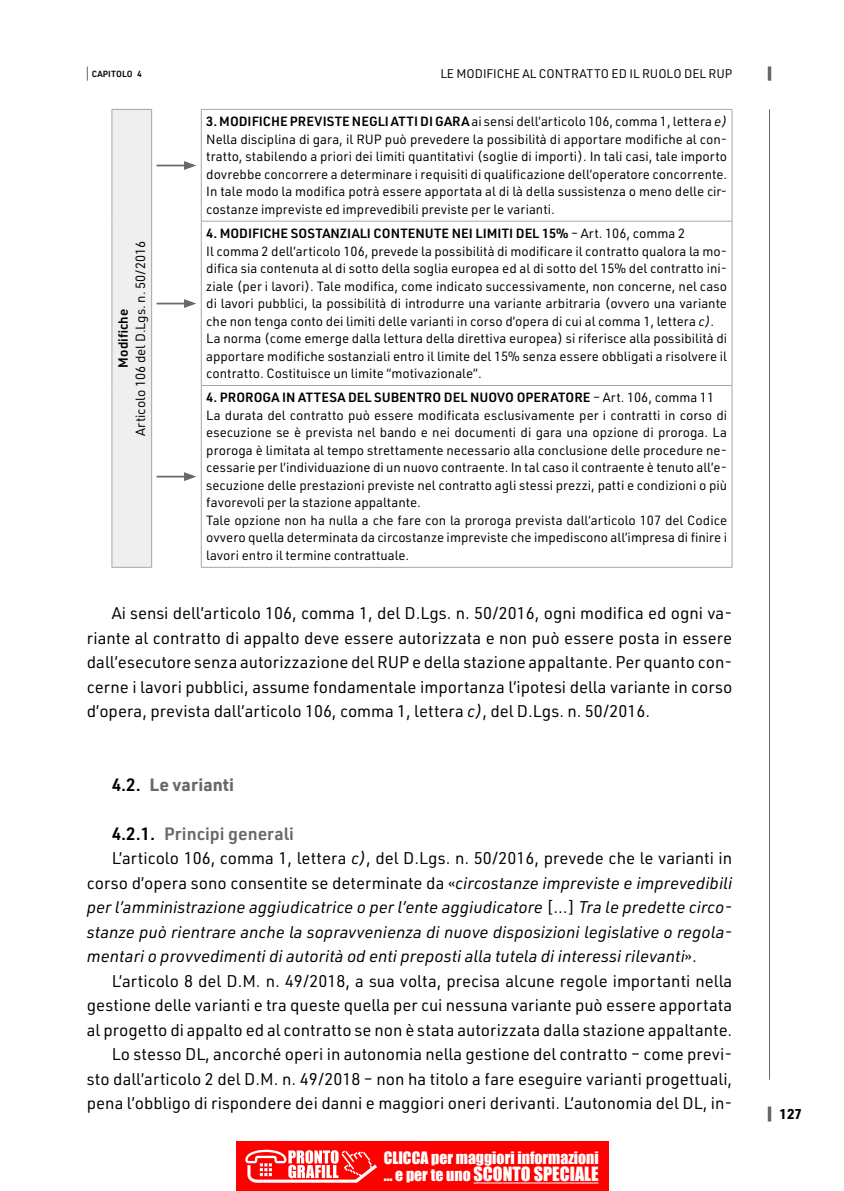
<style>
.page{position:relative;width:844px;height:1191px;background:#fff}
.page>*{position:absolute;margin:0;border:0;box-sizing:border-box;transform-origin:0 0}
.t1{font:18.03px "Impact";color:#fff}
.t2{font:600 17.5px "URWDIN";color:#686868}
.t3{font:700 17.5px "URWDIN";color:#686868}
.t4{font:16.62px/24.5px "URWDIN";color:#000;text-align:justify}
.t5{font:italic 16.62px/24.5px "URWDIN";color:#000;text-align:justify}
.t6{font:15.75px "Impact";color:#fff}
.t7{font:700 14px "URWDIN";color:#000}
.t8{font:13.12px/17.5px "URWDIN";color:#000}
.t9{font:600 13.12px "URWDIN";color:#000}
.t10{font:12.25px "URWDIN";color:#000}
.t11{font:600 8.75px "URWDIN";letter-spacing:.015em;color:#000}
.s1{font-weight:600}
.s2{font-style:italic}
.s3{font-weight:600;color:#000}
.s4{color:#000}
.s5{font-style:normal}
.s6{font-size:15.75px}
</style>
<div class="page">
<hr style="left:768px;top:109px;width:1px;height:970px;background:#686868">
<svg style="left:767px;top:1106px;width:4px;height:15px"></svg>
<svg style="left:767px;top:66px;width:4px;height:15px"></svg>
<svg style="left:87px;top:66px;width:1px;height:15px"></svg>
<div style="left:112px;top:109px;width:40px;height:458px;background:#efefef"></div>
<hr style="left:112px;top:109px;width:40px;height:1px;background:#a6a6a6">
<hr style="left:112px;top:110px;width:1px;height:111px;background:#a6a6a6">
<hr style="left:151px;top:110px;width:1px;height:111px;background:#a6a6a6">
<hr style="left:201px;top:109px;width:531px;height:1px;background:#a6a6a6">
<hr style="left:201px;top:110px;width:1px;height:111px;background:#a6a6a6">
<hr style="left:731px;top:110px;width:1px;height:111px;background:#a6a6a6">
<hr style="left:112px;top:221px;width:1px;height:164px;background:#a6a6a6">
<hr style="left:151px;top:221px;width:1px;height:164px;background:#a6a6a6">
<hr style="left:201px;top:221px;width:531px;height:1px;background:#a6a6a6">
<hr style="left:201px;top:221px;width:1px;height:164px;background:#a6a6a6">
<hr style="left:731px;top:221px;width:1px;height:164px;background:#a6a6a6">
<hr style="left:112px;top:385px;width:1px;height:182px;background:#a6a6a6">
<hr style="left:151px;top:385px;width:1px;height:182px;background:#a6a6a6">
<hr style="left:201px;top:385px;width:531px;height:1px;background:#a6a6a6">
<hr style="left:201px;top:386px;width:1px;height:181px;background:#a6a6a6">
<hr style="left:731px;top:386px;width:1px;height:181px;background:#a6a6a6">
<hr style="left:112px;top:567px;width:40px;height:1px;background:#a6a6a6">
<hr style="left:201px;top:567px;width:531px;height:1px;background:#a6a6a6">
<hr style="left:156px;top:165px;width:31px;height:1px;background:#686868">
<svg style="left:184px;top:161px;width:12px;height:9px"></svg>
<hr style="left:156px;top:303px;width:31px;height:1px;background:#686868">
<svg style="left:184px;top:299px;width:12px;height:9px"></svg>
<hr style="left:156px;top:476px;width:31px;height:1px;background:#686868">
<svg style="left:184px;top:472px;width:12px;height:9px"></svg>
<div style="left:236px;top:1141px;width:372px;height:50px;background:#f00"></div>
<hr style="left:473px;top:1182px;width:125px;height:1px;background:#fff">
<svg style="left:245px;top:1149px;width:132px;height:34px"></svg>
<p class="t11" style="left:92px;top:68px;width:51px">CAPITOLO 4</p>
<p class="t10" style="left:440px;top:65px;width:293px">LE MODIFICHE AL CONTRATTO ED IL RUOLO DEL RUP</p>
<p class="t8" style="left:131px;top:436px;width:196px;rotate:-90deg">Articolo 106 del D.Lgs. n. 50/2016</p>
<p class="t9" style="left:114px;top:367px;width:60px;rotate:-90deg">Modifiche</p>
<p class="t8" style="left:206px;top:112px;width:522px;text-align:justify"><span class="s1">3. MODIFICHE PREVISTE NEGLI ATTI DI GARA</span> ai sensi dell’articolo 106, comma 1, lettera <span class="s2">e)<br></span>Nella disciplina di gara, il RUP può prevedere la possibilità di apportare modifiche al con&shy;tratto, stabilendo a priori dei limiti quantitativi (soglie di importi). In tali casi, tale importo dovrebbe concorrere a determinare i requisiti di qualificazione dell’operatore concorrente.<br>In tale modo la modifica potrà essere apportata al di là della sussistenza o meno delle cir&shy;costanze impreviste ed imprevedibili previste per le varianti.</p>
<p class="t8" style="left:206px;top:224px;width:522px"><span class="s1">4. MODIFICHE SOSTANZIALI CONTENUTE NEI LIMITI DEL 15%</span> – Art. 106, comma 2<br>Il comma 2 dell’articolo 106, prevede la possibilità di modificare il contratto qualora la mo&shy;difica sia contenuta al di sotto della soglia europea ed al di sotto del 15% del contratto ini&shy;ziale (per i lavori). Tale modifica, come indicato successivamente, non concerne, nel caso di lavori pubblici, la possibilità di introdurre una variante arbitraria (ovvero una variante che non tenga conto dei limiti delle varianti in corso d’opera di cui al comma 1, lettera <span class="s2">c)</span>.<br>La norma (come emerge dalla lettura della direttiva europea) si riferisce alla possibilità di apportare modifiche sostanziali entro il limite del 15% senza essere obbligati a risolvere il contratto. Costituisce un limite “motivazionale”.</p>
<p class="t8" style="left:206px;top:388px;width:522px"><span class="s1">4. PROROGA IN ATTESA DEL SUBENTRO DEL NUOVO OPERATORE</span> – Art. 106, comma 11<br>La durata del contratto può essere modificata esclusivamente per i contratti in corso di esecuzione se è prevista nel bando e nei documenti di gara una opzione di proroga. La proroga è limitata al tempo strettamente necessario alla conclusione delle procedure ne&shy;cessarie per l’individuazione di un nuovo contraente. In tal caso il contraente è tenuto all’e&shy;secuzione delle prestazioni previste nel contratto agli stessi prezzi, patti e condizioni o più favorevoli per la stazione appaltante.<br>Tale opzione non ha nulla a che fare con la proroga prevista dall’articolo 107 del Codice ovvero quella determinata da circostanze impreviste che impediscono all’impresa di finire i lavori entro il termine contrattuale.</p>
<p class="t4" style="left:87px;top:600px;width:646px;text-indent:25px">Ai sensi dell’articolo 106, comma 1, del D.Lgs. n. 50/2016, ogni modifica ed ogni va&shy;riante al contratto di appalto deve essere autorizzata e non può essere posta in essere dall’esecutore senza autorizzazione del RUP e della stazione appaltante. Per quanto con&shy;cerne i lavori pubblici, assume fondamentale importanza l’ipotesi della variante in corso d’opera, prevista dall’articolo 106, comma 1, lettera <span class="s2">c)</span>, del D.Lgs. n. 50/2016.</p>
<h2 class="t3" style="left:112px;top:772px;width:124px"><span class="s3">4.2.</span> Le varianti</h2>
<h2 class="t2" style="left:112px;top:821px;width:184px"><span class="s4">4.2.1.</span> Principi generali</h2>
<p class="t5" style="left:87px;top:845px;width:646px;text-indent:25px"><span class="s5">L’articolo 106, comma 1, lettera</span> c)<span class="s5">, del D.Lgs. n. 50/2016, prevede che le varianti in corso d’opera sono consentite se determinate da «</span>circostanze impreviste e imprevedibili per l’amministrazione aggiudicatrice o per l’ente aggiudicatore <span class="s5">[…]</span> Tra le predette circo&shy;stanze può rientrare anche la sopravvenienza di nuove disposizioni legislative o regola&shy;mentari o provvedimenti di autorità od enti preposti alla tutela di interessi rilevanti<span class="s5">».</span></p>
<p class="t4" style="left:87px;top:968px;width:646px;text-align:right">L’articolo 8 del D.M. n. 49/2018, a sua volta, precisa alcune regole importanti nella gestione delle varianti e tra queste quella per cui nessuna variante può essere apportata al progetto di appalto ed al contratto se non è stata autorizzata dalla stazione appaltante.<br>Lo stesso DL, ancorché operi in autonomia nella gestione del contratto – come previ&shy;sto dall’articolo 2 del D.M. n. 49/2018 – non ha titolo a fare eseguire varianti progettuali, pena l’obbligo di rispondere dei danni e maggiori oneri derivanti. L’autonomia del DL, in-</p>
<p class="t6" style="left:383px;top:1145px;width:216px">CLICCA per maggiori informazioni</p>
<h1 class="t1" style="left:383px;top:1160px;width:216px"><span class="s6">… e per te uno</span> SCONTO SPECIALE</h1>
<p class="t7" style="left:779px;top:1104px;width:24px">127</p>
</div>
